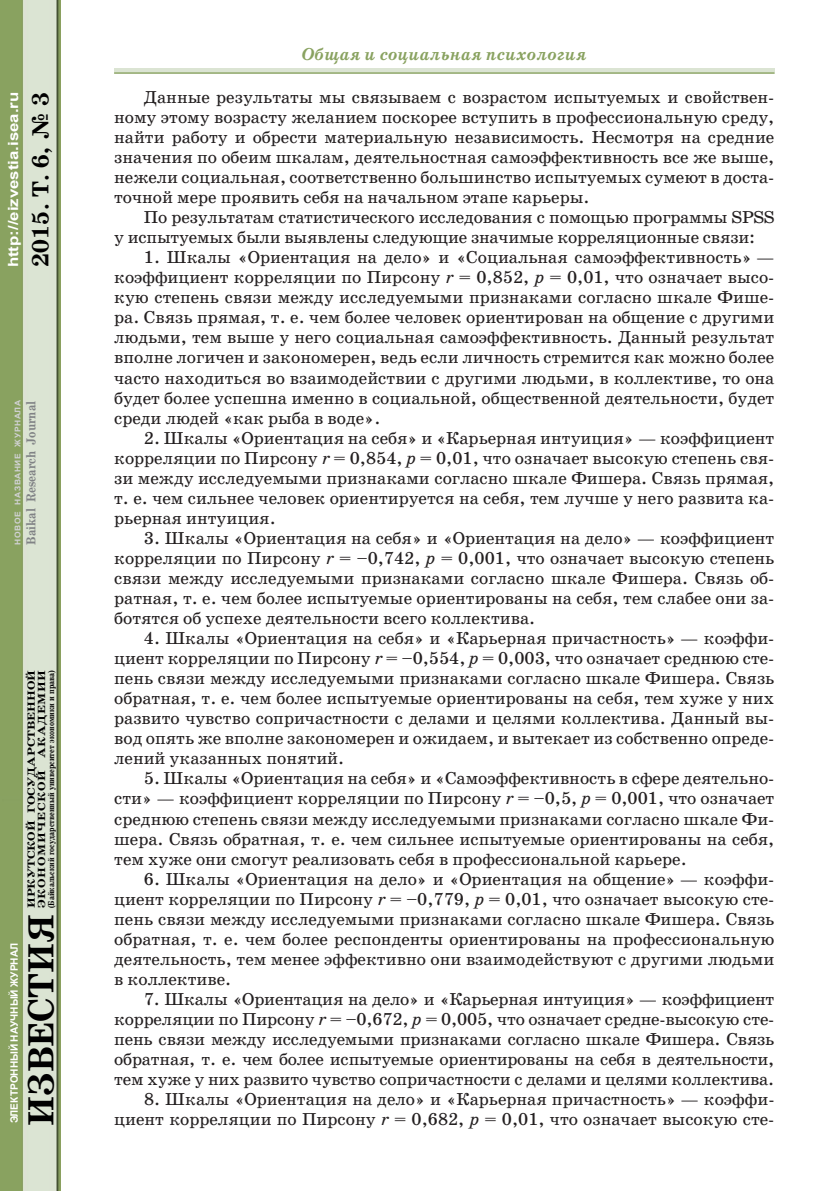
<style>
.page{position:relative;width:834px;height:1191px;background:#fff}
.page>*{position:absolute;margin:0;border:0;box-sizing:border-box;transform-origin:0 0}
.t1{font:700 36.75px "School Book C";color:#000}
.t2{font:700 23.62px "School Book C";color:#000}
.t3{font:17.5px/20.1px "School Book C";color:#231f20;text-align:justify}
.t4{font:italic 700 17.5px "School Book C";color:#89a260}
.t5{font:700 14px "Arial";color:#fff;scale:1.2 1}
.t6{font:700 13.12px "School Book C";color:#808285;scale:.9 1}
.t7{font:700 10.5px/10.5px "School Book C";color:#000;scale:1.25 1}
.t8{font:700 10.15px "Arial";color:#fff}
.t9{font:700 8.75px "School Book C";color:#000;scale:.85 1}
.t10{font:700 7.88px "Arial";letter-spacing:.075em;color:#d1d2d4;scale:1.07 1}
.s1{font-style:italic}
</style>
<div class="page">
<img style="left:0;top:0;width:61px;height:1191px">
<div style="left:114px;top:68px;width:660px;height:5px;background:#dbe4d3"></div>
<hr style="left:114px;top:72px;width:660px;height:2px;background:#89a260">
<p class="t5" style="left:4px;top:267px;width:148px;rotate:-90deg">http://eizvestia.isea.ru</p>
<h2 class="t2" style="left:27px;top:267px;width:176px;rotate:-90deg">2015. Т. 6, № 3</h2>
<p class="t10" style="left:13px;top:544px;width:137px;rotate:-90deg">НОВОЕ НАЗВАНИЕ ЖУРНАЛА</p>
<p class="t6" style="left:24px;top:544px;width:161px;rotate:-90deg">Baikal Research Journal</p>
<p class="t7" style="left:26px;top:908px;width:192px;rotate:-90deg">ИРКУТСКОЙ ГОСУДАРСТВЕННОЙ<br>ЭКОНОМИЧЕСКОЙ АКАДЕМИИ</p>
<p class="t9" style="left:46px;top:908px;width:282px;rotate:-90deg">(Байкальский государственный университет экономики и права)</p>
<p class="t8" style="left:8px;top:1123px;width:182px;rotate:-90deg">ЭЛЕКТРОННЫЙ НАУЧНЫЙ ЖУРНАЛ</p>
<h1 class="t1" style="left:21px;top:1125px;width:213px;rotate:-90deg">ИЗВЕСТИЯ</h1>
<p class="t4" style="left:301px;top:45px;width:286px">Общая и социальная психология</p>
<p class="t3" style="left:114px;top:87px;width:661px;text-indent:30px">Данные результаты мы связываем с возрастом испытуемых и свойствен&shy;ному этому возрасту желанием поскорее вступить в профессиональную среду, найти работу и обрести материальную независимость. Несмотря на средние значения по обеим шкалам, деятельностная самоэффективность все же выше, нежели социальная, соответственно большинство испытуемых сумеют в доста&shy;точной мере проявить себя на начальном этапе карьеры.</p>
<p class="t3" style="left:114px;top:207px;width:661px;text-indent:30px">По результатам статистического исследования с помощью программы SPSS у испытуемых были выявлены следующие значимые корреляционные связи:</p>
<p class="t3" style="left:114px;top:247px;width:661px;text-indent:30px">1. Шкалы «Ориентация на дело» и «Социальная самоэффективность» — коэффициент корреляции по Пирсону <span class="s1">r</span> = 0,852, <span class="s1">p</span> = 0,01, что означает высо&shy;кую степень связи между исследуемыми признаками согласно шкале Фише&shy;ра. Связь прямая, т. е. чем более человек ориентирован на общение с другими людьми, тем выше у него социальная самоэффективность. Данный результат вполне логичен и закономерен, ведь если личность стремится как можно более часто находиться во взаимодействии с другими людьми, в коллективе, то она будет более успешна именно в социальной, общественной деятельности, будет среди людей «как рыба в воде».</p>
<p class="t3" style="left:114px;top:428px;width:661px;text-indent:30px">2. Шкалы «Ориентация на себя» и «Карьерная интуиция» — коэффициент корреляции по Пирсону <span class="s1">r</span> = 0,854, <span class="s1">p</span> = 0,01, что означает высокую степень свя&shy;зи между исследуемыми признаками согласно шкале Фишера. Связь прямая, т. е. чем сильнее человек ориентируется на себя, тем лучше у него развита ка&shy;рьерная интуиция.</p>
<p class="t3" style="left:114px;top:528px;width:661px;text-indent:30px">3. Шкалы «Ориентация на себя» и «Ориентация на дело» — коэффициент корреляции по Пирсону <span class="s1">r</span> = –0,742, <span class="s1">p</span> = 0,001, что означает высокую степень связи между исследуемыми признаками согласно шкале Фишера. Связь об&shy;ратная, т. е. чем более испытуемые ориентированы на себя, тем слабее они за&shy;ботятся об успехе деятельности всего коллектива.</p>
<p class="t3" style="left:114px;top:628px;width:661px;text-indent:30px">4. Шкалы «Ориентация на себя» и «Карьерная причастность» — коэффи&shy;циент корреляции по Пирсону <span class="s1">r</span> = –0,554, <span class="s1">p</span> = 0,003, что означает среднюю сте&shy;пень связи между исследуемыми признаками согласно шкале Фишера. Связь обратная, т. е. чем более испытуемые ориентированы на себя, тем хуже у них развито чувство сопричастности с делами и целями коллектива. Данный вы&shy;вод опять же вполне закономерен и ожидаем, и вытекает из собственно опреде&shy;лений указанных понятий.</p>
<p class="t3" style="left:114px;top:768px;width:661px;text-indent:30px">5. Шкалы «Ориентация на себя» и «Самоэффективность в сфере деятельно&shy;сти» — коэффициент корреляции по Пирсону <span class="s1">r</span> = –0,5, <span class="s1">p</span> = 0,001, что означает среднюю степень связи между исследуемыми признаками согласно шкале Фи&shy;шера. Связь обратная, т. е. чем сильнее испытуемые ориентированы на себя, тем хуже они смогут реализовать себя в профессиональной карьере.</p>
<p class="t3" style="left:114px;top:869px;width:661px;text-indent:30px">6. Шкалы «Ориентация на дело» и «Ориентация на общение» — коэффи&shy;циент корреляции по Пирсону <span class="s1">r</span> = –0,779, <span class="s1">p</span> = 0,01, что означает высокую сте&shy;пень связи между исследуемыми признаками согласно шкале Фишера. Связь обратная, т. е. чем более респонденты ориентированы на профессиональную деятельность, тем менее эффективно они взаимодействуют с другими людьми в коллективе.</p>
<p class="t3" style="left:114px;top:989px;width:661px;text-indent:30px">7. Шкалы «Ориентация на дело» и «Карьерная интуиция» — коэффициент корреляции по Пирсону <span class="s1">r</span> = –0,672, <span class="s1">p</span> = 0,005, что означает средне-высокую сте&shy;пень связи между исследуемыми признаками согласно шкале Фишера. Связь обратная, т. е. чем более испытуемые ориентированы на себя в деятельности, тем хуже у них развито чувство сопричастности с делами и целями коллектива.</p>
<p class="t3" style="left:114px;top:1089px;width:661px;text-align:right">8. Шкалы «Ориентация на дело» и «Карьерная причастность» — коэффи&shy;циент корреляции по Пирсону <span class="s1">r</span> = 0,682, <span class="s1">p</span> = 0,01, что означает высокую сте-</p>
</div>
